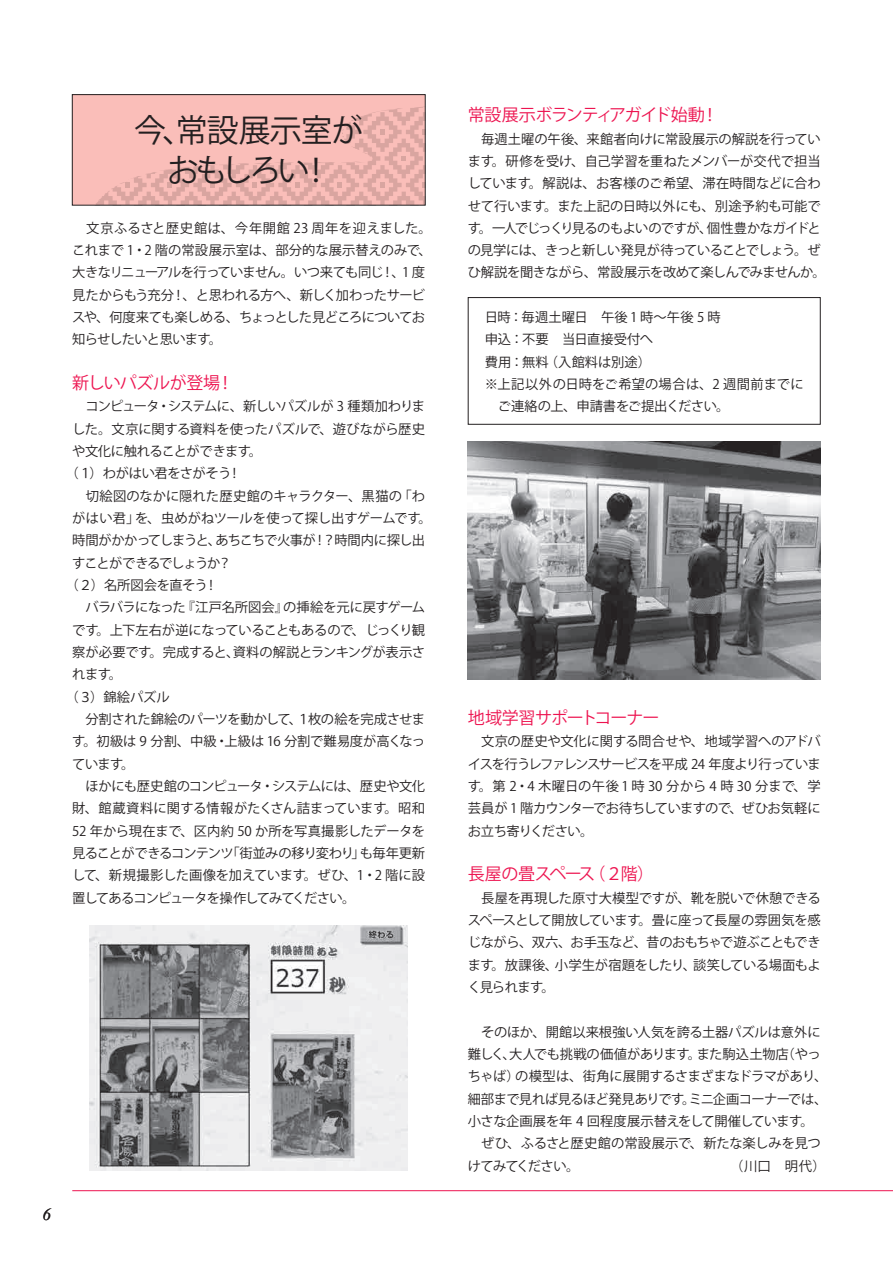
<style>
.page{position:relative;width:893px;height:1263px;background:#fff}
.page>*{position:absolute;margin:0;border:0;box-sizing:border-box;transform-origin:0 0}
.t1{font:31.95px/40.3px "Koz Go Pr 6 N";letter-spacing:-.035em;color:#231f20;text-align:center}
.t2{font:16.95px "Koz Go Pr 6 N";letter-spacing:-.055em;color:#ed1450}
.t3{font:16.95px "Koz Go Pr 6 N";letter-spacing:-.02em;color:#ed1450}
.t4{font:italic 16.95px "Times New Roman";color:#231f20}
.t5{font:13.35px/22.4px "Koz Go Pr 6 N";letter-spacing:-.025em;color:#231f20}
.t6{font:13.35px "Koz Go Pr 6 N";color:#231f20}
.t7{font:13.35px "Koz Go Pr 6 N";letter-spacing:-.005em;color:#231f20}
.t8{font:13.35px "Koz Go Pr 6 N";letter-spacing:-.045em;color:#231f20}
.t9{font:13.35px "Koz Go Pr 6 N";letter-spacing:-.055em;color:#231f20}
.t10{font:13.35px "Koz Go Pr 6 N";letter-spacing:-.06em;color:#231f20}
.t11{font:13.35px "Koz Go Pr 6 N";letter-spacing:.02em;color:#231f20}
.t12{font:13.35px "Koz Go Pr 6 N";letter-spacing:-.075em;color:#231f20}
.t13{font:13.35px "Koz Go Pr 6 N";letter-spacing:.01em;color:#231f20}
.t14{font:13.35px "Koz Go Pr 6 N";letter-spacing:-.08em;color:#231f20}
</style>
<div class="page">
<hr style="left:72px;top:1190px;width:821px;height:1px;background:#ed1450">
<div style="left:468px;top:297px;width:353px;height:128px;border:1px solid #231f20"></div>
<div style="left:72px;top:95px;width:353px;height:110px;background:#fabeb9"></div>
<svg style="left:97px;top:107px;width:326px;height:96px"></svg>
<div style="left:72px;top:94px;width:353px;height:111px;border:1px solid #231f20"></div>
<img style="left:90px;top:925px;width:318px;height:245px">
<img style="left:468px;top:441px;width:353px;height:238px">
<h1 class="t1" style="left:134px;top:111px;width:231px">今、常設展示室がおもしろい！</h1>
<p class="t5" style="left:72px;top:217px;width:361px">　文京ふるさと歴史館は、今年開館 23 周年を迎えました。これまで 1・2 階の常設展示室は、部分的な展示替えのみで、大きなリニューアルを行っていません。いつ来ても同じ！、1 度見たからもう充分！、と思われる方へ、新しく加わったサービスや、何度来ても楽しめる、ちょっとした見どころについてお知らせしたいと思います。</p>
<p class="t3" style="left:72px;top:373px;width:163px">新しいパズルが登場！</p>
<p class="t10" style="left:72px;top:399px;width:354px">　コンピュータ・システムに、新しいパズルが 3 種類加わりま</p>
<p class="t5" style="left:72px;top:418px;width:354px">した。文京に関する資料を使ったパズルで、遊びながら歴史</p>
<p class="t5" style="left:72px;top:440px;width:191px">や文化に触れることができます。</p>
<p class="t5" style="left:66px;top:463px;width:177px">（１）わがはい君をさがそう！</p>
<p class="t6" style="left:72px;top:488px;width:354px">　切絵図のなかに隠れた歴史館のキャラクター、黒猫の「わ</p>
<p class="t6" style="left:72px;top:511px;width:361px">がはい君」を、虫めがねツールを使って探し出すゲームです。</p>
<p class="t8" style="left:72px;top:533px;width:354px">時間がかかってしまうと、あちこちで火事が！？時間内に探し出</p>
<p class="t14" style="left:72px;top:555px;width:161px">すことができるでしょうか？</p>
<p class="t5" style="left:66px;top:574px;width:154px">（２）名所図会を直そう！</p>
<p class="t5" style="left:72px;top:597px;width:354px">　バラバラになった『江戸名所図会』の挿絵を元に戻すゲーム</p>
<p class="t5" style="left:72px;top:619px;width:354px">です。上下左右が逆になっていることもあるので、じっくり観</p>
<p class="t5" style="left:72px;top:641px;width:354px">察が必要です。完成すると、資料の解説とランキングが表示さ</p>
<p class="t5" style="left:72px;top:663px;width:51px">れます。</p>
<p class="t5" style="left:66px;top:686px;width:106px">（３）錦絵パズル</p>
<p class="t5" style="left:72px;top:708px;width:354px">　分割された錦絵のパーツを動かして、１枚の絵を完成させま</p>
<p class="t5" style="left:72px;top:730px;width:354px">す。初級は 9 分割、中級・上級は 16 分割で難易度が高くなっ</p>
<p class="t5" style="left:72px;top:753px;width:64px">ています。</p>
<p class="t5" style="left:72px;top:775px;width:354px">　ほかにも歴史館のコンピュータ・システムには、歴史や文化</p>
<p class="t6" style="left:72px;top:801px;width:354px">財、館蔵資料に関する情報がたくさん詰まっています。昭和</p>
<p class="t5" style="left:72px;top:820px;width:354px">52 年から現在まで、区内約 50 か所を写真撮影したデータを</p>
<p class="t9" style="left:72px;top:845px;width:354px">見ることができるコンテンツ「街並みの移り変わり」も毎年更新</p>
<p class="t7" style="left:72px;top:868px;width:354px">して、新規撮影した画像を加えています。ぜひ、1・2 階に設</p>
<p class="t12" style="left:72px;top:890px;width:285px">置してあるコンピュータを操作してみてください。</p>
<p class="t4" style="left:43px;top:1202px;width:10px">6</p>
<p class="t2" style="left:468px;top:105px;width:252px">常設展示ボランティアガイド始動！</p>
<p class="t5" style="left:468px;top:128px;width:359px">　毎週土曜の午後、来館者向けに常設展示の解説を行っています。研修を受け、自己学習を重ねたメンバーが交代で担当しています。解説は、お客様のご希望、滞在時間などに合わせて行います。また上記の日時以外にも、別途予約も可能です。一人でじっくり見るのもよいのですが、個性豊かなガイドとの見学には、きっと新しい発見が待っていることでしょう。ぜひ解説を聞きながら、常設展示を改めて楽しんでみませんか。</p>
<p class="t13" style="left:485px;top:310px;width:237px">日時：毎週土曜日　午後 1 時～午後 5 時</p>
<p class="t7" style="left:485px;top:332px;width:170px">申込：不要　当日直接受付へ</p>
<p class="t6" style="left:485px;top:354px;width:168px">費用：無料（入館料は別途）</p>
<p class="t11" style="left:485px;top:377px;width:320px">※上記以外の日時をご希望の場合は、2 週間前までに</p>
<p class="t5" style="left:498px;top:396px;width:233px">ご連絡の上、申請書をご提出ください。</p>
<p class="t2" style="left:468px;top:708px;width:193px">地域学習サポートコーナー</p>
<p class="t5" style="left:468px;top:730px;width:354px;text-align:justify">　文京の歴史や文化に関する問合せや、地域学習へのアドバイスを行うレファレンスサービスを平成 24 年度より行っています。第 2・4 木曜日の午後 1 時 30 分から 4 時 30 分まで、学芸員が 1 階カウンターでお待ちしていますので、ぜひお気軽にお立ち寄りください。</p>
<p class="t2" style="left:468px;top:864px;width:188px">長屋の畳スペース（２階）</p>
<p class="t5" style="left:468px;top:887px;width:354px;text-align:justify">　長屋を再現した原寸大模型ですが、靴を脱いで休憩できるスペースとして開放しています。畳に座って長屋の雰囲気を感じながら、双六、お手玉など、昔のおもちゃで遊ぶこともできます。放課後、小学生が宿題をしたり、談笑している場面もよく見られます。</p>
<p class="t5" style="left:468px;top:1021px;width:361px">　そのほか、開館以来根強い人気を誇る土器パズルは意外に難しく、大人でも挑戦の価値があります。また駒込土物店（やっちゃば）の模型は、街角に展開するさまざまなドラマがあり、細部まで見れば見るほど発見ありです。ミニ企画コーナーでは、小さな企画展を年 4 回程度展示替えをして開催しています。　ぜひ、ふるさと歴史館の常設展示で、新たな楽しみを見つけてみてください。</p>
<p class="t5" style="left:730px;top:1155px;width:97px">（川口　明代）</p>
</div>
